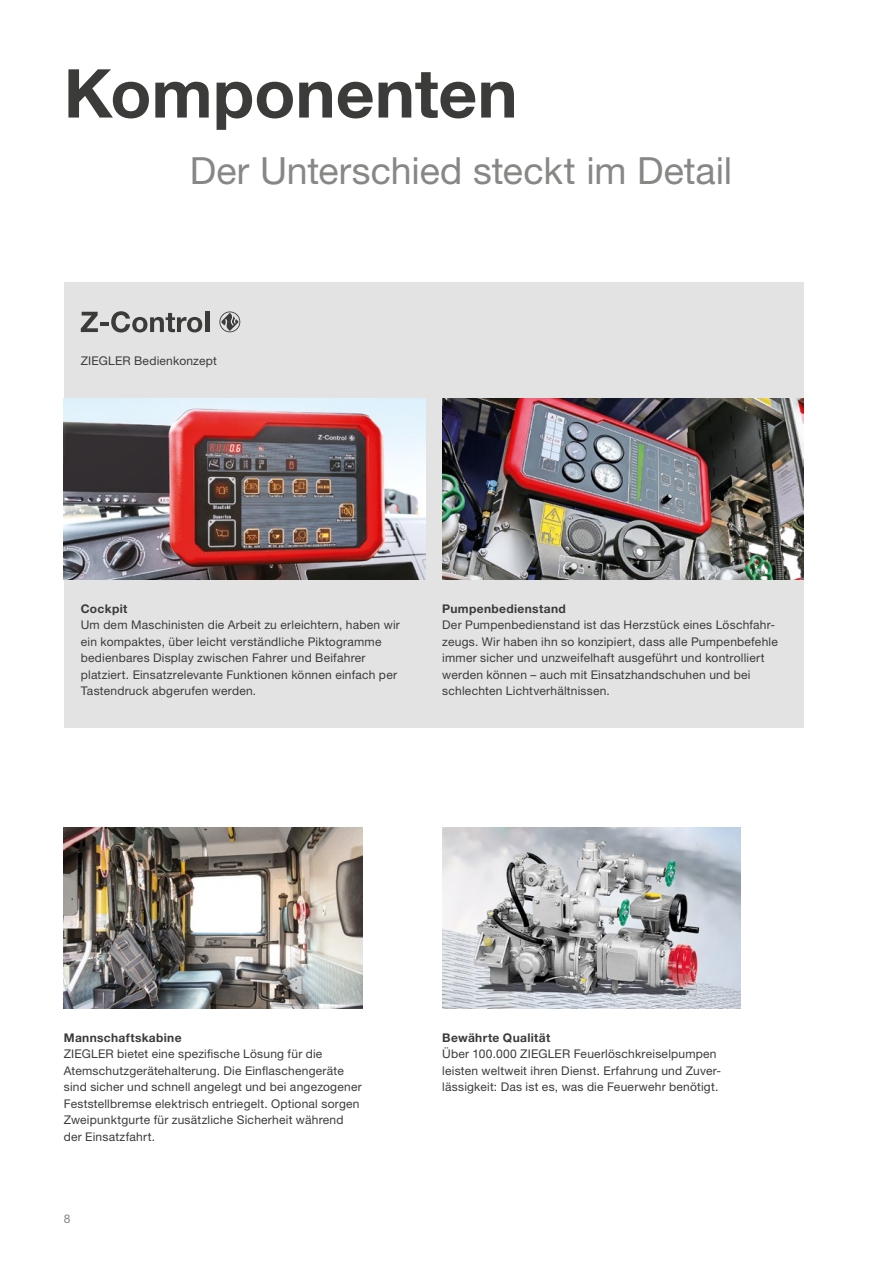
<style>
.page{position:relative;width:893px;height:1263px;background:#fff}
.page>*{position:absolute;margin:0;border:0;box-sizing:border-box;transform-origin:0 0}
.t1{font:700 67.5px "Helvetica Neue LTW1 G";color:#3b3b3a}
.t2{font:37.5px "Helvetica Neue LTW1 G";color:#878786}
.t3{font:12px/16.5px "Helvetica Neue LTW1 G";letter-spacing:.02em;color:#3b3b3a}
.t4{font:700 12px "Helvetica Neue LTW1 G";letter-spacing:.03em;color:#3b3b3a}
.t5{font:12px "Helvetica Neue LTW1 G";color:#878786}
</style>
<div class="page">
<div style="left:64px;top:283px;width:740px;height:445px;background:#e3e3e3"></div>
<img style="left:64px;top:398px;width:361px;height:182px">
<img style="left:64px;top:827px;width:298px;height:182px">
<img style="left:442px;top:398px;width:362px;height:182px">
<img style="left:442px;top:827px;width:299px;height:182px">
<svg style="left:81px;top:311px;width:121px;height:21px"></svg>
<hr style="left:205px;top:312px;width:4px;height:20px;background:#3b3b3a">
<svg style="left:219px;top:311px;width:21px;height:21px"></svg>
<h1 class="t1" style="left:64px;top:52px;width:455px">Komponenten</h1>
<h2 class="t2" style="left:190px;top:147px;width:544px">Der Unterschied steckt im Detail</h2>
<p class="t3" style="left:81px;top:352px;width:138px">ZIEGLER Bedienkonzept</p>
<p class="t4" style="left:81px;top:601px;width:48px">Cockpit</p>
<p class="t3" style="left:81px;top:616px;width:321px">Um dem Maschinisten die Arbeit zu erleichtern, haben wir ein kompaktes, über leicht verständliche Piktogramme bedienbares Display zwischen Fahrer und Beifahrer platziert. Einsatzrelevante Funktionen können einfach per Tastendruck abgerufen werden.</p>
<p class="t4" style="left:442px;top:601px;width:125px">Pumpenbedienstand</p>
<p class="t3" style="left:442px;top:616px;width:337px">Der Pumpenbedienstand ist das Herzstück eines Löschfahr&shy;zeugs. Wir haben ihn so konzipiert, dass alle Pumpenbefehle immer sicher und unzweifelhaft ausgeführt und kontrolliert werden können – auch mit Einsatzhandschuhen und bei schlechten Lichtverhältnissen.</p>
<p class="t4" style="left:64px;top:1030px;width:119px">Mannschaftskabine</p>
<p class="t3" style="left:64px;top:1045px;width:299px">ZIEGLER bietet eine spezifische Lösung für die Atemschutzgerätehalterung. Die Einflaschengeräte sind sicher und schnell angelegt und bei angezogener Feststellbremse elektrisch entriegelt. Optional sorgen Zweipunktgurte für zusätzliche Sicherheit während der Einsatzfahrt.</p>
<p class="t5" style="left:64px;top:1211px;width:8px">8</p>
<p class="t4" style="left:442px;top:1030px;width:110px">Bewährte Qualität</p>
<p class="t3" style="left:442px;top:1045px;width:279px">Über 100.000 ZIEGLER Feuerlöschkreiselpumpen leisten weltweit ihren Dienst. Erfahrung und Zuver&shy;lässigkeit: Das ist es, was die Feuerwehr benötigt.</p>
</div>
